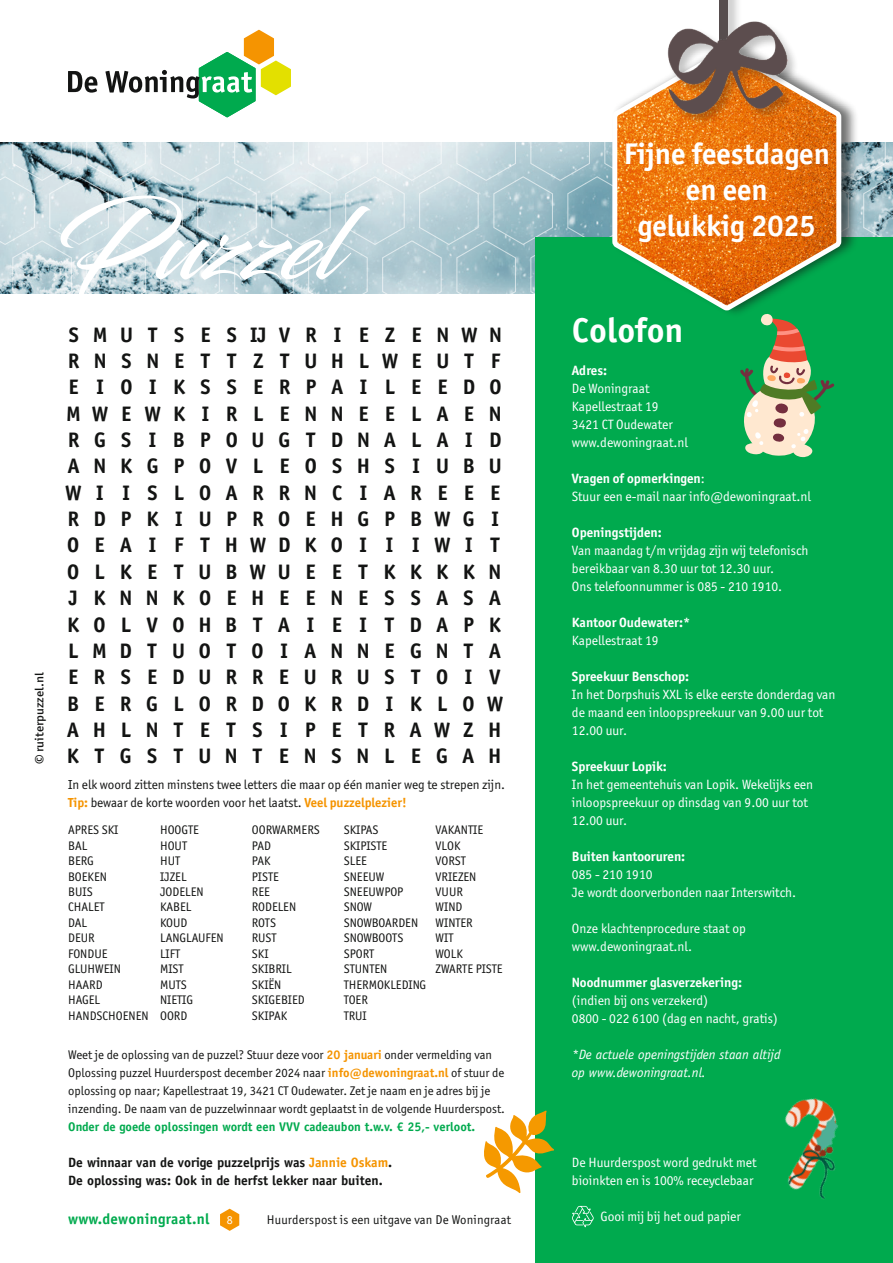
<style>
.page{position:relative;width:893px;height:1263px;background:#fff}
.page>*{position:absolute;margin:0;border:0;box-sizing:border-box;transform-origin:0 0}
.t1{font:99px "Blacksword";color:#fff}
.t2{font:700 34.5px "Officina Sans LT";color:#fff}
.t3{font:700 30px/36px "Officina San ITC";color:#fff;text-align:center}
.t4{font:700 21px/26.4px "Officina San ITC";letter-spacing:.72em;color:#131413}
.t5{font:700 15px "Officina Sans LT";letter-spacing:.02em;color:#00aa4e}
.t6{font:13.5px/18px "Officina San ITC";color:#fff}
.t7{font:700 13.5px "Officina San ITC";color:#fff}
.t8{font:700 13.5px/18px "Officina Sans LT";color:#131413}
.t9{font:italic 13.5px/18px "Officina Sans LT";color:#fff}
.t10{font:13.2px/18px "Officina San ITC";color:#131413}
.t11{font:12.75px "Officina San ITC";letter-spacing:.015em;color:#131413}
.t12{font:12.6px/18px "Officina San ITC";color:#131413}
.t13{font:700 12.6px "Officina Sans LT";color:#00aa4e}
.t14{font:12.45px/15.5px "Officina San ITC";color:#131413}
.t15{font:500 12px "Officina San ITC";color:#131413;scale:1.1 1}
.s1{font-weight:700;color:#f59401}
.s2{font-family:"Officina Sans LT";font-weight:700;color:#f59401}
.s3{color:#f59401}
.s4{font-family:"Officina San ITC";font-weight:400;font-size:12px;color:#fff}
.s5{font-weight:700}
</style>
<div class="page">
<svg style="left:220px;top:1209px;width:19px;height:22px"></svg>
<svg style="left:0;top:117px;width:456px;height:177px;background:#c8d9de"></svg>
<svg style="left:456px;top:142px;width:437px;height:232px"></svg>
<svg style="left:68px;top:71px;width:29px;height:22px"></svg>
<svg style="left:105px;top:30px;width:186px;height:87px"></svg>
<div style="left:536px;top:237px;width:357px;height:1026px;background:#00aa4e"></div>
<div style="left:612px;top:37px;width:246px;height:281px;background:#131413;opacity:.6"></div>
<svg style="left:609px;top:44px;width:236px;height:271px"></svg>
<svg style="left:572px;top:1206px;width:22px;height:21px"></svg>
<svg style="left:484px;top:1110px;width:70px;height:83px"></svg>
<svg style="left:735px;top:313px;width:99px;height:144px"></svg>
<div style="left:717px;top:0;width:25px;height:73px;background:#131413;opacity:.25"></div>
<div style="left:720px;top:0;width:8px;height:59px;background:#564d4e"></div>
<div style="left:667px;top:21px;width:132px;height:106px;background:#131413;opacity:.25"></div>
<img style="left:663px;top:11px;width:134px;height:111px">
<img style="left:785px;top:1098px;width:53px;height:102px">
<p class="t15" style="left:32px;top:764px;width:85px;rotate:-90deg">© ruiterpuzzel.nl</p>
<h1 class="t1" style="left:55px;top:187px;width:287px">Puzzel</h1>
<p class="t4" style="left:65px;top:321px;width:439px">SMUTSESIJVRI EZENWN<br>RNSNET TZTUHLWEUT F<br>EIOIKSSERPAILEEDO<br>MWEWKIRLENNEELAEN<br>RGSIBPOUGTDNALAID<br>ANKGPOVLEOSHS IUBU<br>WI ISLOARRNC IAREEE<br>RDPKIUPROEHGPBWGI<br>OEAI FTHWDKOI I IWI T<br>OLKETUBWUEETKKKKN<br>JKNNKOEHEENESSASA<br>KOLVOHBTAIEI TDAPK<br>LMDTUOTOIANNEGNTA<br>ERSEDURREURUSTOIV<br>BERGLORDOKRDIKLOW<br>AHLNTETSIPETRAWZH</p>
<h3 class="t4" style="left:67px;top:743px;width:436px">KTGSTUNTENSNLEGAH</h3>
<p class="t10" style="left:68px;top:775px;width:438px">In elk woord zitten minstens twee letters die maar op één manier weg te strepen zijn.<br><span class="s1">Tip:</span> bewaar de korte woorden voor het laatst. <span class="s1">Veel puzzelplezier!</span></p>
<p class="t14" style="left:68px;top:822px;width:82px">APRES SKI<br>BAL<br>BERG<br>BOEKEN<br>BUIS<br>CHALET<br>DAL<br>DEUR<br>FONDUE<br>GLUHWEIN<br>HAARD<br>HAGEL<br>HANDSCHOENEN</p>
<p class="t14" style="left:160px;top:822px;width:65px">HOOGTE<br>HOUT<br>HUT<br>IJZEL<br>JODELEN<br>KABEL<br>KOUD<br>LANGLAUFEN<br>LIFT<br>MIST<br>MUTS<br>NIETIG<br>OORD</p>
<p class="t14" style="left:252px;top:822px;width:69px">OORWARMERS<br>PAD<br>PAK<br>PISTE<br>REE<br>RODELEN<br>ROTS<br>RUST<br>SKI<br>SKIBRIL<br>SKIËN<br>SKIGEBIED<br>SKIPAK</p>
<p class="t14" style="left:344px;top:822px;width:84px">SKIPAS<br>SKIPISTE<br>SLEE<br>SNEEUW<br>SNEEUWPOP<br>SNOW<br>SNOWBOARDEN<br>SNOWBOOTS<br>SPORT<br>STUNTEN<br>THERMOKLEDING<br>TOER<br>TRUI</p>
<p class="t14" style="left:436px;top:822px;width:69px">VAKANTIE<br>VLOK<br>VORST<br>VRIEZEN<br>VUUR<br>WIND<br>WINTER<br>WIT<br>WOLK<br>ZWARTE PISTE</p>
<p class="t12" style="left:68px;top:1046px;width:438px">Weet je de oplossing van de puzzel? Stuur deze voor <span class="s2">20 januari</span> onder vermelding van Oplossing puzzel Huurderspost december 2024 naar <span class="s2">info@dewoningraat.nl</span> of stuur de oplossing op naar; Kapellestraat 19, 3421 CT Oudewater. Zet je naam en je adres bij je inzending. De naam van de puzzelwinnaar wordt geplaatst in de volgende Huurderspost.</p>
<p class="t13" style="left:68px;top:1119px;width:409px">Onder de goede oplossingen wordt een VVV cadeaubon t.w.v. € 25,- verloot.</p>
<p class="t8" style="left:68px;top:1153px;width:326px">De winnaar van de vorige puzzelprijs was <span class="s3">Jannie Oskam</span>.<br>De oplossing was: Ook in de herfst lekker naar buiten.</p>
<p class="t5" style="left:68px;top:1209px;width:166px">www.dewoningraat.nl <span class="s4">8</span></p>
<p class="t11" style="left:267px;top:1212px;width:246px">Huurderspost is een uitgave van De Woningraat</p>
<h3 class="t3" style="left:624px;top:136px;width:208px">Fijne feestdagen en een<br>gelukkig 2025</h3>
<h2 class="t2" style="left:572px;top:309px;width:113px">Colofon</h2>
<p class="t7" style="left:572px;top:362px;width:37px">Adres:</p>
<p class="t6" style="left:572px;top:379px;width:118px">De Woningraat<br>Kapellestraat 19<br>3421 CT Oudewater www.dewoningraat.nl</p>
<p class="t6" style="left:572px;top:469px;width:240px"><span class="s5">Vragen of opmerkingen</span>:<br>Stuur een e-mail naar info@dewoningraat.nl</p>
<p class="t7" style="left:572px;top:524px;width:91px">Openingstijden:</p>
<p class="t6" style="left:572px;top:541px;width:238px">Van maandag t/m vrijdag zijn wij telefonisch bereikbaar van 8.30 uur tot 12.30 uur.<br>Ons telefoonnummer is 085 - 210 1910.</p>
<p class="t7" style="left:572px;top:614px;width:120px">Kantoor Oudewater:*</p>
<p class="t6" style="left:572px;top:631px;width:88px">Kapellestraat 19</p>
<p class="t7" style="left:572px;top:668px;width:119px">Spreekuur Benschop:</p>
<p class="t6" style="left:572px;top:685px;width:265px">In het Dorpshuis XXL is elke eerste donderdag van de maand een inloopspreekuur van 9.00 uur tot<br>12.00 uur.</p>
<p class="t7" style="left:572px;top:758px;width:96px">Spreekuur Lopik:</p>
<p class="t6" style="left:572px;top:775px;width:243px">In het gemeentehuis van Lopik. Wekelijks een inloopspreekuur op dinsdag van 9.00 uur tot<br>12.00 uur.</p>
<p class="t7" style="left:572px;top:848px;width:115px">Buiten kantooruren:</p>
<p class="t6" style="left:572px;top:865px;width:226px">085 - 210 1910<br>Je wordt doorverbonden naar Interswitch.</p>
<p class="t6" style="left:572px;top:919px;width:175px">Onze klachtenprocedure staat op www.dewoningraat.nl.</p>
<p class="t7" style="left:572px;top:974px;width:172px">Noodnummer glasverzekering:</p>
<p class="t6" style="left:572px;top:991px;width:207px">(indien bij ons verzekerd)<br>0800 - 022 6100 (dag en nacht, gratis)</p>
<p class="t9" style="left:572px;top:1045px;width:210px">*De actuele openingstijden staan altijd op www.dewoningraat.nl.</p>
<p class="t6" style="left:572px;top:1153px;width:186px">De Huurderspost word gedrukt met bioinkten en is 100% receyclebaar</p>
<p class="t6" style="left:600px;top:1207px;width:142px">Gooi mij bij het oud papier</p>
</div>
